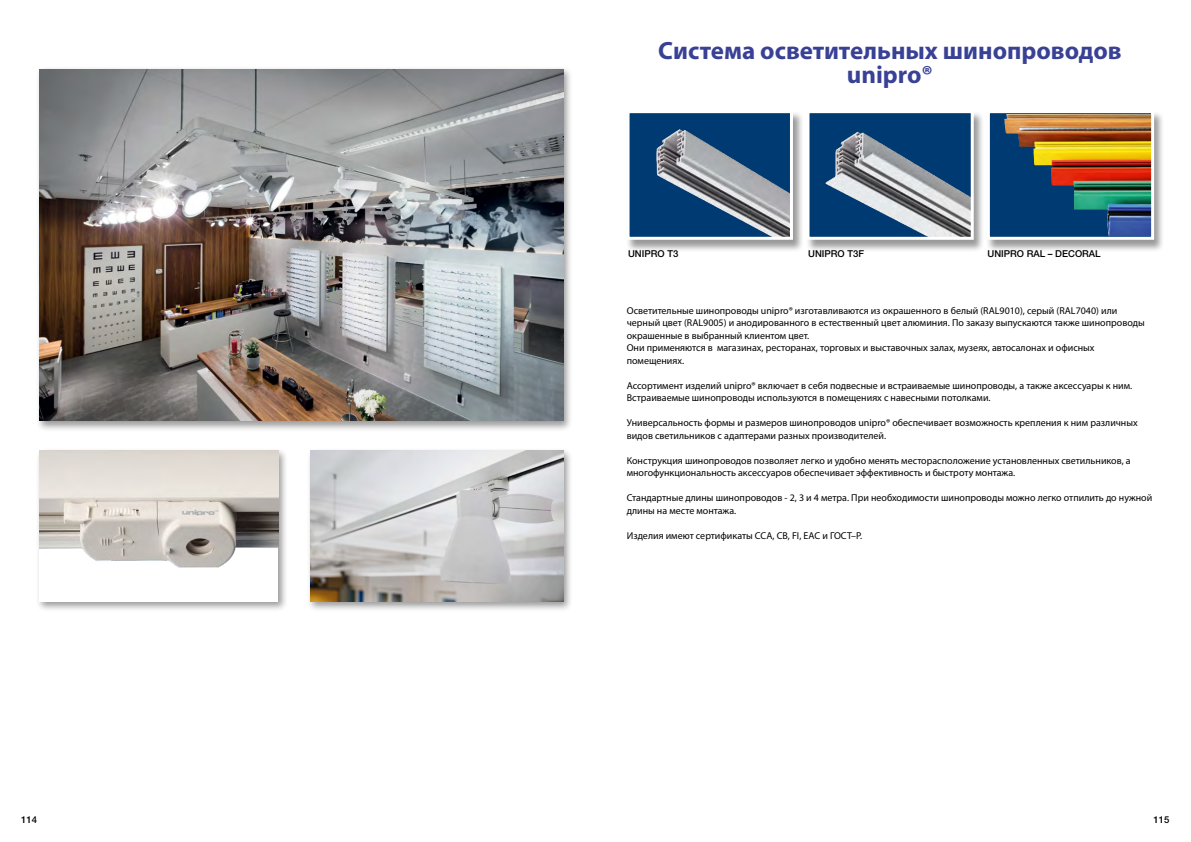
<style>
.page{position:relative;width:1191px;height:842px;background:#fff}
.page>*{position:absolute;margin:0;border:0;box-sizing:border-box;transform-origin:0 0}
.Pealkiri{font:700 25px/24px "Myriad Pro";color:#394195;text-align:center}
.body_white{font:10px/12.5px "Myriad Pro";color:#000}
.table_text{font:500 9.5px "Helvetica Neue LT Std";color:#000}
</style>
<div class="page">
<div style="left:36px;top:66px;width:537px;height:366px;background:#000;opacity:.4"></div>
<img style="left:40px;top:69px;width:523px;height:352px">
<div style="left:307px;top:447px;width:266px;height:165px;background:#000;opacity:.4"></div>
<img style="left:310px;top:450px;width:253px;height:151px">
<div style="left:36px;top:447px;width:252px;height:165px;background:#000;opacity:.4"></div>
<img style="left:40px;top:450px;width:238px;height:148px">
<div style="left:625px;top:110px;width:179px;height:142px;background:#000;opacity:.4"></div>
<img style="left:630px;top:114px;width:159px;height:122px">
<div style="left:626px;top:110px;width:167px;height:130px;border:3px solid #fff"></div>
<div style="left:805px;top:110px;width:179px;height:142px;background:#000;opacity:.4"></div>
<img style="left:810px;top:114px;width:159px;height:122px">
<div style="left:806px;top:110px;width:167px;height:130px;border:3px solid #fff"></div>
<div style="left:985px;top:110px;width:180px;height:142px;background:#000;opacity:.4"></div>
<div style="left:988px;top:112px;width:164px;height:126px;background:#003a73"></div>
<img style="left:1004px;top:114px;width:146px;height:122px">
<div style="left:987px;top:110px;width:167px;height:130px;border:3px solid #fff"></div>
<p class="Pealkiri" style="left:658px;top:37px;width:465px">Система осветительных шинопроводов unipro®</p>
<p class="table_text" style="left:628px;top:247px;width:52px">UNIPRO T3</p>
<p class="table_text" style="left:808px;top:247px;width:57px">UNIPRO T3F</p>
<p class="table_text" style="left:987px;top:247px;width:115px">UNIPRO RAL – DECORAL</p>
<p class="body_white" style="left:627px;top:304px;width:519px">Осветительные шинопроводы unipro® изготавливаются из окрашенного в белый (RAL9010), серый (RAL7040) или черный цвет (RAL9005) и анодированного в естественный цвет алюминия. По заказу выпускаются также шинопроводы окрашенные в выбранный клиентом цвет.</p>
<p class="body_white" style="left:627px;top:342px;width:469px">Они применяются в магазинах, ресторанах, торговых и выставочных залах, музеях, автосалонах и офисных помещениях.</p>
<p class="body_white" style="left:627px;top:379px;width:507px">Ассортимент изделий unipro® включает в себя подвесные и встраиваемые шинопроводы, а также аксессуары к ним.<br>Встраиваемые шинопроводы используются в помещениях с навесными потолками.</p>
<p class="body_white" style="left:627px;top:417px;width:512px">Универсальность формы и размеров шинопроводов unipro® обеспечивает возможность крепления к ним различных видов светильников с адаптерами разных производителей.</p>
<p class="body_white" style="left:627px;top:454px;width:505px">Конструкция шинопроводов позволяет легко и удобно менять месторасположение установленных светильников, а многофункциональность аксессуаров обеспечивает эффективность и быстроту монтажа.</p>
<p class="body_white" style="left:627px;top:492px;width:527px">Стандартные длины шинопроводов - 2, 3 и 4 метра. При необходимости шинопроводы можно легко отпилить до нужной длины на месте монтажа.</p>
<p class="body_white" style="left:627px;top:529px;width:237px">Изделия имеют сертификаты ССА, СВ, FI, EAC и ГОСТ–Р.</p>
<p class="table_text" style="left:21px;top:814px;width:17px">114</p>
<p class="table_text" style="left:1153px;top:814px;width:17px">115</p>
</div>
